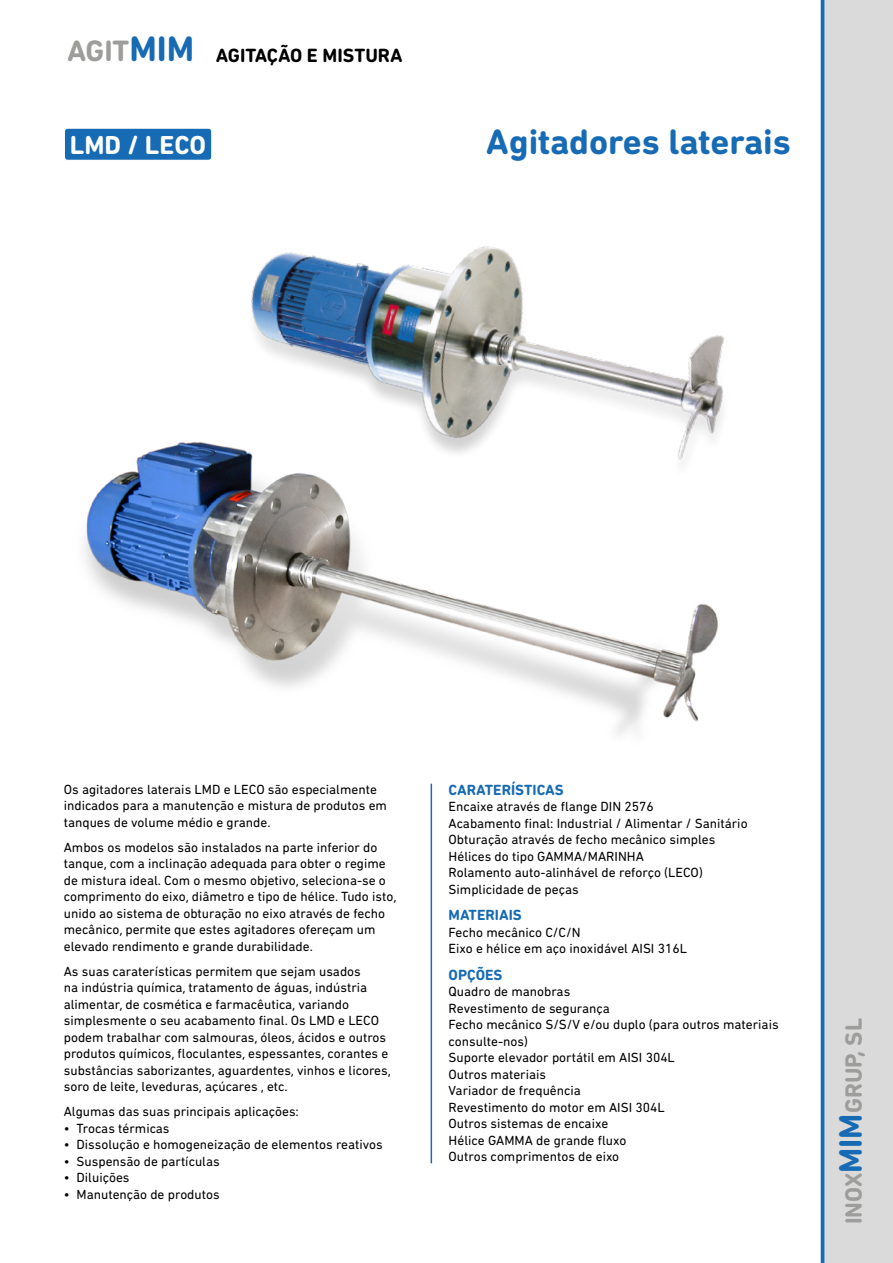
<style>
.page{position:relative;width:893px;height:1263px;background:#fff}
.page>*{position:absolute;margin:0;border:0;box-sizing:border-box;transform-origin:0 0}
.t1{font:700 36px "DIN Next Rounded LT Pro";color:#176bb4}
.t2{font:700 30px "DIN Next Rounded LT Pro";color:#9d9d9c}
.t3{font:700 26.4px "DIN Next Rounded LT Pro";color:#fff}
.t4{font:700 24px "DIN Next Rounded LT Pro";color:#9d9d9c}
.t5{font:700 19.5px "DIN Next Rounded LT Pro";color:#000}
.t6{font:700 15px "DIN Next Rounded LT Pro";color:#176bb4}
.t7{font:13.5px/16.5px "DIN Next Rounded LT Pro";color:#000}
.s1{font-size:36px;color:#176bb4}
.s2{font-size:33px;color:#176bb4}
</style>
<div class="page">
<div style="left:822px;top:0;width:71px;height:1263px;background:#dadada"></div>
<hr style="left:821px;top:0;width:3px;height:1263px;background:#176bb4">
<div style="left:64px;top:128px;width:148px;height:32px;background:#176bb4;border-radius:3px"></div>
<div style="left:64px;top:128px;width:148px;height:33px;border:1px solid #fff;border-radius:3px"></div>
<img style="left:184px;top:149px;width:540px;height:262px">
<img style="left:84px;top:411px;width:639px;height:323px">
<hr style="left:431px;top:784px;width:1px;height:379px;background:#176bb4">
<h2 class="t2" style="left:67px;top:33px;width:129px">AGIT<span class="s1">MIM</span></h2>
<h3 class="t5" style="left:216px;top:44px;width:188px">AGITAÇÃO E MISTURA</h3>
<h3 class="t3" style="left:70px;top:129px;width:138px">LMD / LECO</h3>
<h1 class="t1" style="left:486px;top:120px;width:306px">Agitadores laterais</h1>
<p class="t7" style="left:64px;top:781px;width:325px">Os agitadores laterais LMD e LECO são especialmente indicados para a manutenção e mistura de produtos em tanques de volume médio e grande.</p>
<p class="t7" style="left:64px;top:839px;width:334px">Ambos os modelos são instalados na parte inferior do tanque, com a inclinação adequada para obter o regime de mistura ideal. Com o mesmo objetivo, seleciona-se o comprimento do eixo, diâmetro e tipo de hélice. Tudo isto, unido ao sistema de obturação no eixo através de fecho mecânico, permite que estes agitadores ofereçam um elevado rendimento e grande durabilidade.</p>
<p class="t7" style="left:64px;top:963px;width:329px">As suas caraterísticas permitem que sejam usados<br>na indústria química, tratamento de águas, indústria alimentar, de cosmética e farmacêutica, variando simplesmente o seu acabamento final. Os LMD e LECO podem trabalhar com salmouras, óleos, ácidos e outros produtos químicos, floculantes, espessantes, corantes e substâncias saborizantes, aguardentes, vinhos e licores, soro de leite, leveduras, açúcares , etc.</p>
<p class="t7" style="left:64px;top:1103px;width:237px">Algumas das suas principais aplicações:</p>
<p class="t7" style="left:64px;top:1120px;width:107px">• Trocas térmicas</p>
<p class="t7" style="left:64px;top:1136px;width:321px">• Dissolução e homogeneização de elementos reativos</p>
<p class="t7" style="left:64px;top:1153px;width:157px">• Suspensão de partículas</p>
<p class="t7" style="left:64px;top:1169px;width:67px">• Diluições</p>
<p class="t7" style="left:64px;top:1186px;width:157px">• Manutenção de produtos</p>
<p class="t6" style="left:449px;top:781px;width:117px">CARATERÍSTICAS</p>
<p class="t7" style="left:449px;top:798px;width:300px">Encaixe através de flange DIN 2576<br>Acabamento final: Industrial / Alimentar / Sanitário Obturação através de fecho mecânico simples Hélices do tipo GAMMA/MARINHA<br>Rolamento auto-alinhável de reforço (LECO)<br>Simplicidade de peças</p>
<p class="t6" style="left:449px;top:906px;width:75px">MATERIAIS</p>
<p class="t7" style="left:449px;top:924px;width:240px">Fecho mecânico C/C/N<br>Eixo e hélice em aço inoxidável AISI 316L</p>
<p class="t6" style="left:449px;top:966px;width:55px">OPÇÕES</p>
<p class="t7" style="left:449px;top:983px;width:331px">Quadro de manobras<br>Revestimento de segurança<br>Fecho mecânico S/S/V e/ou duplo (para outros materiais consulte-nos)<br>Suporte elevador portátil em AISI 304L<br>Outros materiais<br>Variador de frequência<br>Revestimento do motor em AISI 304L<br>Outros sistemas de encaixe<br>Hélice GAMMA de grande fluxo<br>Outros comprimentos de eixo</p>
<h3 class="t4" style="left:839px;top:1224px;width:208px;rotate:-90deg">INOX<span class="s2">MIM</span>GRUP, SL</h3>
</div>
